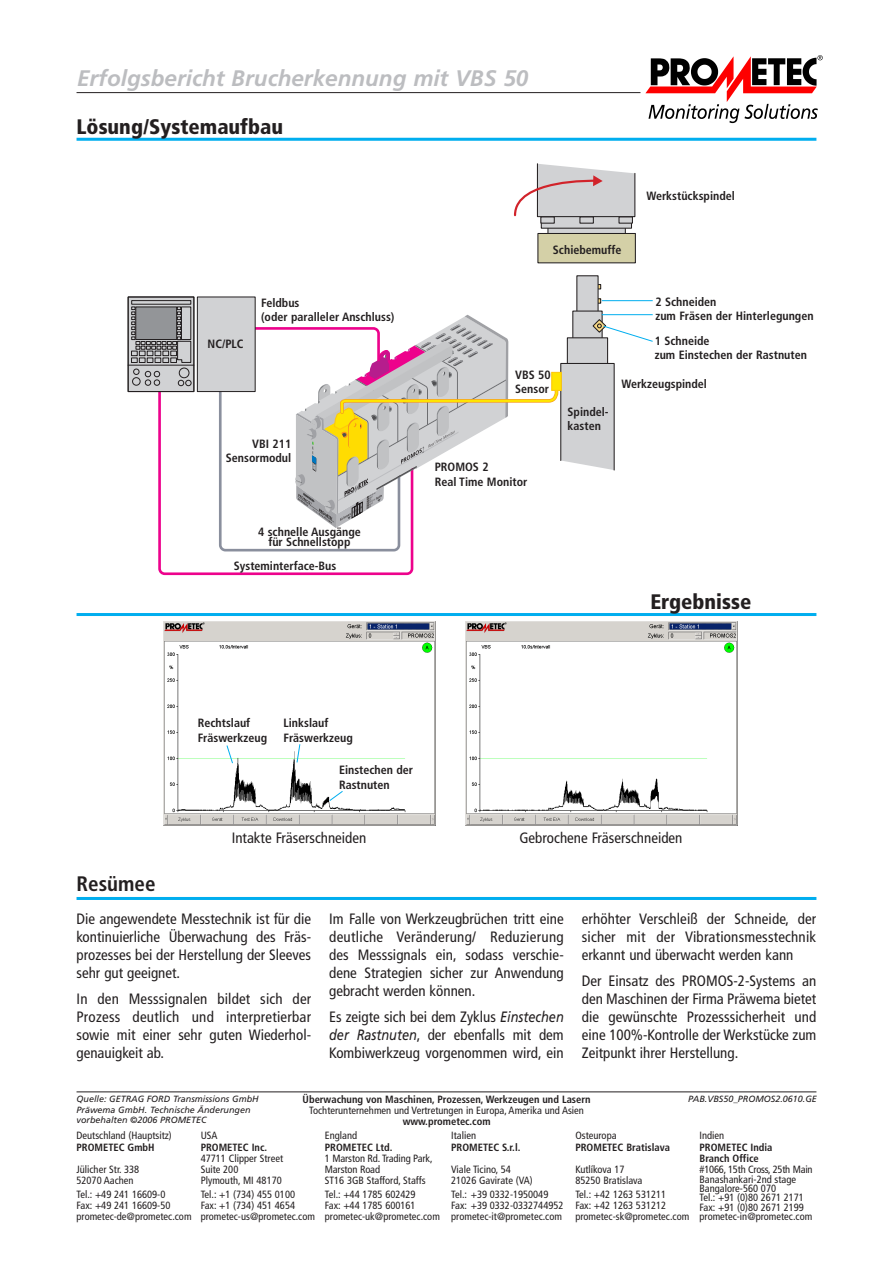
<style>
.page{position:relative;width:893px;height:1263px;background:#fff}
.page>*{position:absolute;margin:0;border:0;box-sizing:border-box;transform-origin:0 0}
.Hellgraue_Titelzeile{font:italic 700 22.5px "Frutiger";color:#bcbdc0}
.Rückseite_Zwischenti{font:900 condensed 21px "Frutiger";color:#231f20}
._1-Titel_1_0{font:700 condensed 21px "Frutiger";color:#231f20}
._3-Fließtext_rechts{font:condensed 15px/18px "Frutiger";color:#231f20;text-align:justify}
._3-Fließtext_Block{font:condensed 15px "Frutiger";color:#231f20}
.Bildbeschriftung{font:700 condensed 12px/14.4px "Frutiger";color:#231f20}
.t1{font:condensed 10.5px/11.2px "Frutiger";color:#231f20}
.t2{font:700 condensed 10.5px/11.2px "Frutiger";color:#231f20}
.t3{font:italic 9px/10.5px "Frutiger";color:#231f20}
.s1{font-style:italic;font-stretch:normal}
</style>
<div class="page">
<svg style="left:645px;top:55px;width:178px;height:68px"></svg>
<hr style="left:77px;top:92px;width:563px;height:1px;background:#231f20">
<hr style="left:77px;top:1091px;width:739px;height:1px;background:#231f20">
<hr style="left:77px;top:138px;width:739px;height:3px;background:#00aeef">
<hr style="left:77px;top:613px;width:739px;height:3px;background:#00aeef">
<hr style="left:77px;top:897px;width:739px;height:3px;background:#00aeef">
<img style="left:163px;top:622px;width:272px;height:204px">
<img style="left:465px;top:622px;width:272px;height:204px">
<div style="left:593px;top:298px;width:8px;height:6px;border:1px solid #231f20"></div>
<div style="left:593px;top:284px;width:8px;height:5px;border:1px solid #231f20"></div>
<svg style="left:157px;top:386px;width:257px;height:189px"></svg>
<div style="left:128px;top:297px;width:66px;height:95px;background:#d1d2d4"></div>
<div style="left:197px;top:297px;width:58px;height:95px;background:#d1d2d4;border:1px solid #231f20"></div>
<div style="left:128px;top:297px;width:66px;height:95px;border:1px solid #231f20"></div>
<svg style="left:128px;top:300px;width:66px;height:86px"></svg>
<div style="left:576px;top:275px;width:23px;height:43px;background:#d1d2d4;border:1px solid #231f20"></div>
<div style="left:572px;top:311px;width:31px;height:30px;background:#d1d2d4"></div>
<div style="left:547px;top:224px;width:79px;height:12px;background:#d1d2d4;border:1px solid #231f20"></div>
<div style="left:541px;top:215px;width:91px;height:14px;background:#d1d2d4;border:1px solid #231f20"></div>
<div style="left:540px;top:216px;width:15px;height:8px;background:#d1d2d4;border:1px solid #231f20"></div>
<div style="left:579px;top:216px;width:15px;height:8px;background:#d1d2d4;border:1px solid #231f20"></div>
<div style="left:618px;top:216px;width:15px;height:8px;background:#d1d2d4;border:1px solid #231f20"></div>
<div style="left:537px;top:233px;width:99px;height:30px;background:#d4d0a7;border:1px solid #231f20"></div>
<svg style="left:513px;top:163px;width:123px;height:55px"></svg>
<hr style="left:602px;top:300px;width:51px;height:1px;background:#00aeef">
<hr style="left:602px;top:314px;width:51px;height:1px;background:#00aeef">
<svg style="left:218px;top:315px;width:435px;height:238px"></svg>
<svg style="left:329px;top:790px;width:15px;height:12px"></svg>
<svg style="left:296px;top:743px;width:5px;height:20px"></svg>
<svg style="left:226px;top:745px;width:7px;height:19px"></svg>
<p class="Hellgraue_Titelzeile" style="left:77px;top:65px;width:453px">Erfolgsbericht Brucherkennung mit VBS 50</p>
<p class="Rückseite_Zwischenti" style="left:77px;top:114px;width:208px">Lösung/Systemaufbau</p>
<p class="Bildbeschriftung" style="left:208px;top:337px;width:38px">NC/PLC</p>
<p class="Bildbeschriftung" style="left:261px;top:295px;width:135px">Feldbus<br>(oder paralleler Anschluss)</p>
<p class="Bildbeschriftung" style="left:226px;top:436px;width:67px;text-align:right">VBI 211<br>Sensormodul</p>
<p class="Bildbeschriftung" style="left:258px;top:526px;width:104px;line-height:10.5px;text-align:center">4 schnelle Ausgänge für Schnellstopp</p>
<p class="Bildbeschriftung" style="left:234px;top:559px;width:104px">Systeminterface-Bus</p>
<p class="Bildbeschriftung" style="left:553px;top:242px;width:70px">Schiebemuffe</p>
<p class="Bildbeschriftung" style="left:647px;top:189px;width:90px">Werkstückspindel</p>
<p class="Bildbeschriftung" style="left:655px;top:294px;width:160px">2 Schneiden<br>zum Fräsen der Hinterlegungen</p>
<p class="Bildbeschriftung" style="left:655px;top:334px;width:154px">1 Schneide<br>zum Einstechen der Rastnuten</p>
<p class="Bildbeschriftung" style="left:515px;top:368px;width:37px">VBS 50</p>
<p class="Bildbeschriftung" style="left:515px;top:382px;width:35px">Sensor</p>
<p class="Bildbeschriftung" style="left:435px;top:460px;width:94px">PROMOS 2<br>Real Time Monitor</p>
<p class="Bildbeschriftung" style="left:568px;top:405px;width:43px">Spindel-</p>
<p class="Bildbeschriftung" style="left:568px;top:419px;width:35px">kasten</p>
<p class="Bildbeschriftung" style="left:621px;top:377px;width:87px">Werkzeugspindel</p>
<p class="Rückseite_Zwischenti" style="left:650px;top:589px;width:102px">Ergebnisse</p>
<p class="Bildbeschriftung" style="left:198px;top:716px;width:54px">Rechtslauf</p>
<p class="Bildbeschriftung" style="left:198px;top:730px;width:71px">Fräswerkzeug</p>
<p class="Bildbeschriftung" style="left:283px;top:716px;width:46px">Linkslauf</p>
<p class="Bildbeschriftung" style="left:283px;top:730px;width:71px">Fräswerkzeug</p>
<p class="Bildbeschriftung" style="left:339px;top:763px;width:76px">Einstechen der<br>Rastnuten</p>
<p class="_3-Fließtext_Block" style="left:232px;top:829px;width:136px">Intakte Fräserschneiden</p>
<p class="_3-Fließtext_Block" style="left:519px;top:829px;width:164px">Gebrochene Fräserschneiden</p>
<p class="_1-Titel_1_0" style="left:77px;top:871px;width:80px">Resümee</p>
<p class="_3-Fließtext_rechts" style="left:77px;top:909px;width:236px">Die angewendete Messtechnik ist für die kontinuierliche Überwachung des Fräs&shy;prozesses bei der Herstellung der Sleeves sehr gut geeignet.</p>
<p class="_3-Fließtext_rechts" style="left:77px;top:990px;width:236px">In den Messsignalen bildet sich der Prozess deutlich und interpretierbar sowie mit einer sehr guten Wiederhol&shy;genauigkeit ab.</p>
<p class="_3-Fließtext_rechts" style="left:329px;top:909px;width:236px">Im Falle von Werkzeugbrüchen tritt eine deutliche Veränderung/ Reduzierung des Messsignals ein, sodass verschie&shy;dene Strategien sicher zur Anwendung gebracht werden können.</p>
<p class="_3-Fließtext_rechts" style="left:329px;top:1008px;width:236px">Es zeigte sich bei dem Zyklus <span class="s1">Einstechen der Rastnuten</span>, der ebenfalls mit dem Kombiwerkzeug vorgenommen wird, ein</p>
<p class="_3-Fließtext_rechts" style="left:582px;top:909px;width:236px">erhöhter Verschleiß der Schneide, der sicher mit der Vibrationsmesstechnik erkannt und überwacht werden kann</p>
<p class="_3-Fließtext_rechts" style="left:582px;top:972px;width:236px">Der Einsatz des PROMOS-2-Systems an den Maschinen der Firma Präwema bietet die gewünschte Prozesssicherheit und eine 100%-Kontrolle der Werkstücke zum Zeitpunkt ihrer Herstellung.</p>
<p class="t3" style="left:77px;top:1093px;width:184px">Quelle: GETRAG FORD Transmissions GmbH</p>
<p class="t3" style="left:77px;top:1104px;width:176px">Präwema GmbH. Technische Änderungen vorbehalten ©2006 PROMETEC</p>
<p class="t2" style="left:303px;top:1093px;width:289px">Überwachung von Maschinen, Prozessen, Werkzeugen und Lasern</p>
<p class="t1" style="left:309px;top:1105px;width:276px">Tochterunternehmen und Vertretungen in Europa, Amerika und Asien</p>
<p class="t2" style="left:403px;top:1116px;width:89px">www.prometec.com</p>
<p class="t3" style="left:688px;top:1093px;width:130px">PAB.VBS50_PROMOS2.0610.GE</p>
<p class="t1" style="left:77px;top:1130px;width:97px">Deutschland (Hauptsitz)</p>
<p class="t2" style="left:77px;top:1141px;width:80px">PROMETEC GmbH</p>
<p class="t1" style="left:77px;top:1164px;width:64px">Jülicher Str. 338<br>52070 Aachen</p>
<p class="t1" style="left:77px;top:1188px;width:117px">Tel.: +49 241 16609-0<br>Fax: +49 241 16609-50 prometec-de@prometec.com</p>
<p class="t1" style="left:201px;top:1130px;width:18px">USA</p>
<p class="t2" style="left:201px;top:1141px;width:68px">PROMETEC Inc.</p>
<p class="t1" style="left:201px;top:1152px;width:84px">47711 Clipper Street<br>Suite 200<br>Plymouth, MI 48170</p>
<p class="t1" style="left:201px;top:1188px;width:116px">Tel.: +1 (734) 455 0100<br>Fax: +1 (734) 451 4654 prometec-us@prometec.com</p>
<p class="t1" style="left:325px;top:1130px;width:34px">England</p>
<p class="t2" style="left:325px;top:1141px;width:69px">PROMETEC Ltd.</p>
<p class="t1" style="left:325px;top:1152px;width:109px">1 Marston Rd. Trading Park,<br>Marston Road<br>ST16 3GB Stafford, Staffs</p>
<p class="t1" style="left:325px;top:1188px;width:117px">Tel.: +44 1785 602429<br>Fax: +44 1785 600161 prometec-uk@prometec.com</p>
<p class="t1" style="left:451px;top:1130px;width:26px">Italien</p>
<p class="t2" style="left:451px;top:1141px;width:71px">PROMETEC S.r.l.</p>
<p class="t1" style="left:451px;top:1164px;width:83px">Viale Ticino, 54<br>21026 Gavirate (VA)</p>
<p class="t1" style="left:451px;top:1188px;width:114px">Tel.: +39 0332-1950049<br>Fax: +39 0332-0332744952 prometec-it@prometec.com</p>
<p class="t1" style="left:575px;top:1130px;width:43px">Osteuropa</p>
<p class="t2" style="left:575px;top:1141px;width:96px">PROMETEC Bratislava</p>
<p class="t1" style="left:575px;top:1164px;width:69px">Kutlíkova 17<br>85250 Bratislava</p>
<p class="t1" style="left:575px;top:1188px;width:115px">Tel.: +42 1263 531211<br>Fax: +42 1263 531212 prometec-sk@prometec.com</p>
<p class="t1" style="left:699px;top:1130px;width:26px">Indien</p>
<p class="t2" style="left:699px;top:1141px;width:75px">PROMETEC India<br>Branch Office</p>
<p class="t1" style="left:699px;top:1165px;width:114px;line-height:9.4px">#1066, 15th Cross, 25th Main<br>Banashankari-2nd stage<br>Bangalore-560 070<br>Tel.: +91 (0)80 2671 2171<br>Fax: +91 (0)80 2671 2199 prometec-in@prometec.com</p>
</div>
